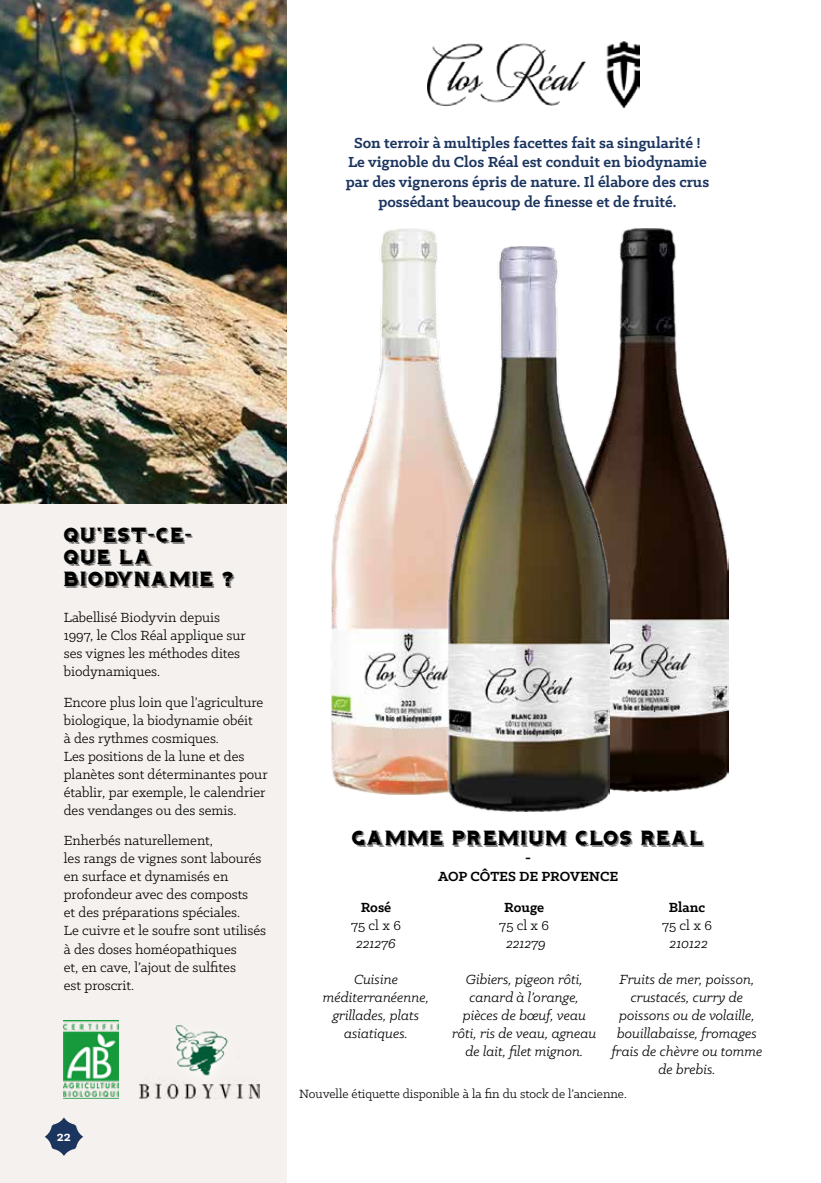
<style>
.page{position:relative;width:821px;height:1183px;background:#fff}
.page>*{position:absolute;margin:0;border:0;box-sizing:border-box;transform-origin:0 0}
.t1{font:18px/21.6px "Hominis";color:#000}
.t2{font:700 16.5px/19.8px "Klinic Slab";color:#1c355f;text-align:center}
.t3{font:15px/18px "Klinic Slab";color:#000}
.t4{font:italic 15px/18px "Klinic Slab";color:#000;text-align:center}
.t5{font:700 15px/18px "Klinic Slab";color:#000;text-align:center}
.t6{font:700 15px "Klinic Slab";color:#fff}
.t7{font:13.5px "Klinic Slab";color:#000}
</style>
<div class="page">
<div style="left:0;top:356px;width:286px;height:826px;background:#f5f1ee"></div>
<img style="left:0;top:0;width:286px;height:503px">
<img style="left:609px;top:228px;width:119px;height:563px">
<img style="left:330px;top:228px;width:117px;height:566px">
<img style="left:447px;top:246px;width:162px;height:564px">
<img style="left:64px;top:1020px;width:55px;height:78px">
<img style="left:140px;top:1025px;width:119px;height:73px">
<svg style="left:45px;top:1117px;width:38px;height:38px"></svg>
<img style="left:427px;top:42px;width:212px;height:65px">
<p class="t2" style="left:346px;top:132px;width:365px">Son terroir à multiples facettes fait sa singularité !<br>Le vignoble du Clos Réal est conduit en biodynamie par des vignerons épris de nature. Il élabore des crus possédant beaucoup de finesse et de fruité.</p>
<p class="t1" style="left:64px;top:526px;width:173px">QU’EST-CE-<br>QUE LA<br>BIODYNAMIE ?</p>
<p class="t3" style="left:64px;top:607px;width:184px">Labellisé Biodyvin depuis<br>1997, le Clos Réal applique sur ses vignes les méthodes dites biodynamiques.</p>
<p class="t3" style="left:64px;top:692px;width:205px">Encore plus loin que l’agriculture biologique, la biodynamie obéit<br>à des rythmes cosmiques.<br>Les positions de la lune et des planètes sont déterminantes pour établir, par exemple, le calendrier des vendanges ou des semis.</p>
<p class="t3" style="left:64px;top:831px;width:204px">Enherbés naturellement,<br>les rangs de vignes sont labourés en surface et dynamisés en profondeur avec des composts<br>et des préparations spéciales.<br>Le cuivre et le soufre sont utilisés à des doses homéopathiques<br>et, en cave, l’ajout de sulfites<br>est proscrit.</p>
<p class="t6" style="left:57px;top:1125px;width:16px">22</p>
<p class="t1" style="left:352px;top:828px;width:354px">GAMME PREMIUM CLOS REAL</p>
<p class="t5" style="left:438px;top:848px;width:181px">-<br>AOP CÔTES DE PROVENCE</p>
<p class="t5" style="left:361px;top:898px;width:32px">Rosé</p>
<p class="t3" style="left:351px;top:916px;width:51px">75 cl x 6</p>
<p class="t4" style="left:356px;top:934px;width:41px">221276</p>
<p class="t4" style="left:323px;top:970px;width:108px">Cuisine méditerranéenne, grillades, plats asiatiques.</p>
<p class="t5" style="left:669px;top:898px;width:38px">Blanc</p>
<p class="t3" style="left:662px;top:916px;width:51px">75 cl x 6</p>
<p class="t4" style="left:669px;top:934px;width:40px">210122</p>
<p class="t4" style="left:611px;top:970px;width:152px">Fruits de mer, poisson, crustacés, curry de poissons ou de volaille, bouillabaisse, fromages frais de chèvre ou tomme de brebis.</p>
<p class="t7" style="left:299px;top:1084px;width:329px">Nouvelle étiquette disponible à la fin du stock de l’ancienne.</p>
<p class="t5" style="left:504px;top:898px;width:41px">Rouge</p>
<p class="t3" style="left:499px;top:916px;width:51px">75 cl x 6</p>
<p class="t4" style="left:506px;top:934px;width:41px">221279</p>
<p class="t4" style="left:452px;top:970px;width:146px">Gibiers, pigeon rôti, canard à l’orange, pièces de bœuf, veau rôti, ris de veau, agneau de lait, filet mignon.</p>
</div>
